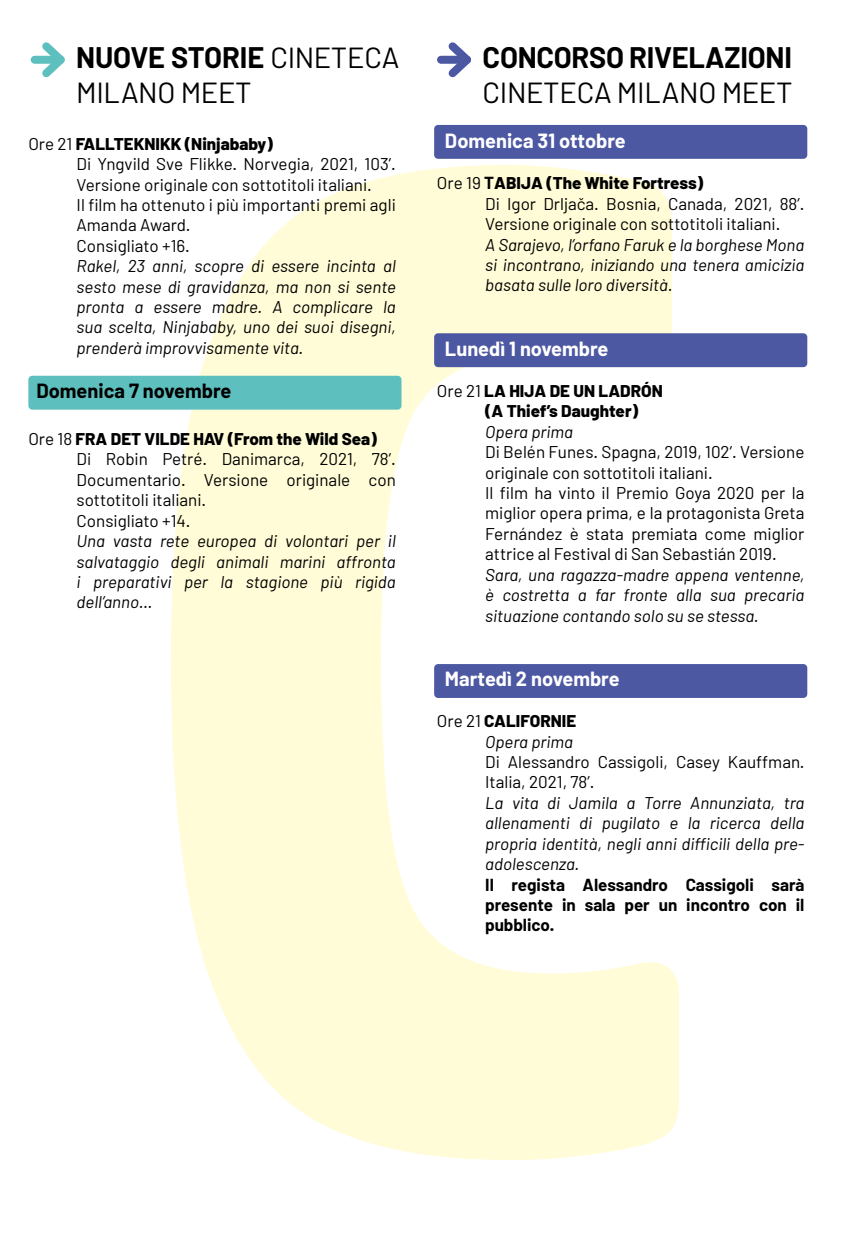
<style>
.page{position:relative;width:851px;height:1248px;background:#fff}
.page>*{position:absolute;margin:0;border:0;box-sizing:border-box;transform-origin:0 0}
.t1{font:29px/34.8px "Barlow";letter-spacing:-.01em;color:#000}
.t2{font:700 29px "Barlow";letter-spacing:-.01em;color:#000}
.t3{font:700 20px "Barlow";color:#fff}
.t4{font:700 20px "Barlow";color:#000}
.t5{font:17px/20.4px "Barlow";color:#000}
.t6{font:italic 17px/20.4px "Barlow";color:#000;text-align:justify}
.t7{font:700 17px/20.4px "Barlow";color:#000;text-align:justify}
.t8{font:800 17px/20.4px "Barlow";color:#000}
.s1{font-weight:700}
.s2{font-weight:800}
.s3{font-weight:400}
.s4{font-weight:400;font-style:italic}
</style>
<div class="page">
<svg style="left:171px;top:165px;width:507px;height:994px;fill:#fffcd7"></svg>
<div style="left:434px;top:125px;width:373px;height:34px;background:#4d58a3;border-radius:4px"></div>
<div style="left:434px;top:333px;width:373px;height:34px;background:#4d58a3;border-radius:4px"></div>
<div style="left:434px;top:664px;width:373px;height:34px;background:#4d58a3;border-radius:4px"></div>
<div style="left:28px;top:376px;width:373px;height:33px;background:#5ebfbf;border-radius:4px"></div>
<svg style="left:441px;top:42px;width:30px;height:36px"></svg>
<svg style="left:35px;top:42px;width:30px;height:36px"></svg>
<h1 class="t1" style="left:76px;top:40px;width:325px"><span class="s1">NUOVE STORIE</span> CINETECA<br>MILANO MEET</h1>
<p class="t5" style="left:77px;top:133px;width:321px;text-indent:-48px">Ore 21 <span class="s2">FALLTEKNIKK (Ninjababy)<br></span>Di Yngvild Sve Flikke. Norvegia, 2021, 103’.<br>Versione originale con sottotitoli italiani.<br>Il film ha ottenuto i più importanti premi agli Amanda Award.<br>Consigliato +16.</p>
<p class="t6" style="left:77px;top:255px;width:321px">Rakel, 23 anni, scopre di essere incinta al sesto mese di gravidanza, ma non si sente pronta a essere madre. A complicare la sua scelta, Ninjababy, uno dei suoi disegni, prenderà improvvisamente vita.</p>
<p class="t4" style="left:36px;top:378px;width:196px">Domenica 7 novembre</p>
<p class="t5" style="left:77px;top:428px;width:321px;text-indent:-48px">Ore 18 <span class="s2">FRA DET VILDE HAV (From the Wild Sea)<br></span>Di Robin Petré. Danimarca, 2021, 78’.<br>Documentario. Versione originale con sottotitoli italiani.<br>Consigliato +14.</p>
<p class="t6" style="left:77px;top:530px;width:321px">Una vasta rete europea di volontari per il salvataggio degli animali marini affronta i preparativi per la stagione più rigida dell’anno…</p>
<h1 class="t2" style="left:482px;top:40px;width:311px">CONCORSO RIVELAZIONI</h1>
<h1 class="t1" style="left:482px;top:74px;width:312px">CINETECA MILANO MEET</h1>
<p class="t3" style="left:445px;top:129px;width:182px">Domenica 31 ottobre</p>
<p class="t5" style="left:485px;top:172px;width:321px;text-indent:-48px">Ore 19 <span class="s1">T</span><span class="s2">ABIJA (The White Fortress)<br></span>Di Igor Drljača. Bosnia, Canada, 2021, 88’.<br>Versione originale con sottotitoli italiani.</p>
<p class="t6" style="left:485px;top:234px;width:321px">A Sarajevo, l’orfano Faruk e la borghese Mona si incontrano, iniziando una tenera amicizia basata sulle loro diversità.</p>
<p class="t3" style="left:445px;top:336px;width:165px">Lunedì 1 novembre</p>
<p class="t8" style="left:485px;top:380px;width:179px;text-indent:-48px"><span class="s3">Ore 21</span> LA HIJA DE UN LADRÓN (A Thief’s Daughter)</p>
<p class="t6" style="left:485px;top:421px;width:89px">Opera prima</p>
<p class="t5" style="left:485px;top:441px;width:321px">Di Belén Funes. Spagna, 2019, 102’. Versione originale con sottotitoli italiani.<br>Il film ha vinto il Premio Goya 2020 per la miglior opera prima, e la protagonista Greta Fernández è stata premiata come miglior attrice al Festival di San Sebastián 2019.</p>
<p class="t6" style="left:485px;top:564px;width:321px">Sara, una ragazza-madre appena ventenne, è costretta a far fronte alla sua precaria situazione contando solo su se stessa.</p>
<p class="t3" style="left:445px;top:666px;width:176px">Martedì 2 novembre</p>
<p class="t8" style="left:437px;top:710px;width:141px;text-align:right"><span class="s3">Ore 21</span> CALIFORNIE<br><span class="s4">Opera prima</span></p>
<p class="t5" style="left:485px;top:751px;width:321px">Di Alessandro Cassigoli, Casey Kauffman.<br>Italia, 2021, 78’.</p>
<p class="t6" style="left:485px;top:792px;width:321px">La vita di Jamila a Torre Annunziata, tra allenamenti di pugilato e la ricerca della propria identità, negli anni difficili della pre&shy;adolescenza.</p>
<p class="t7" style="left:485px;top:874px;width:321px">Il regista Alessandro Cassigoli sarà presente in sala per un incontro con il pubblico.</p>
</div>
